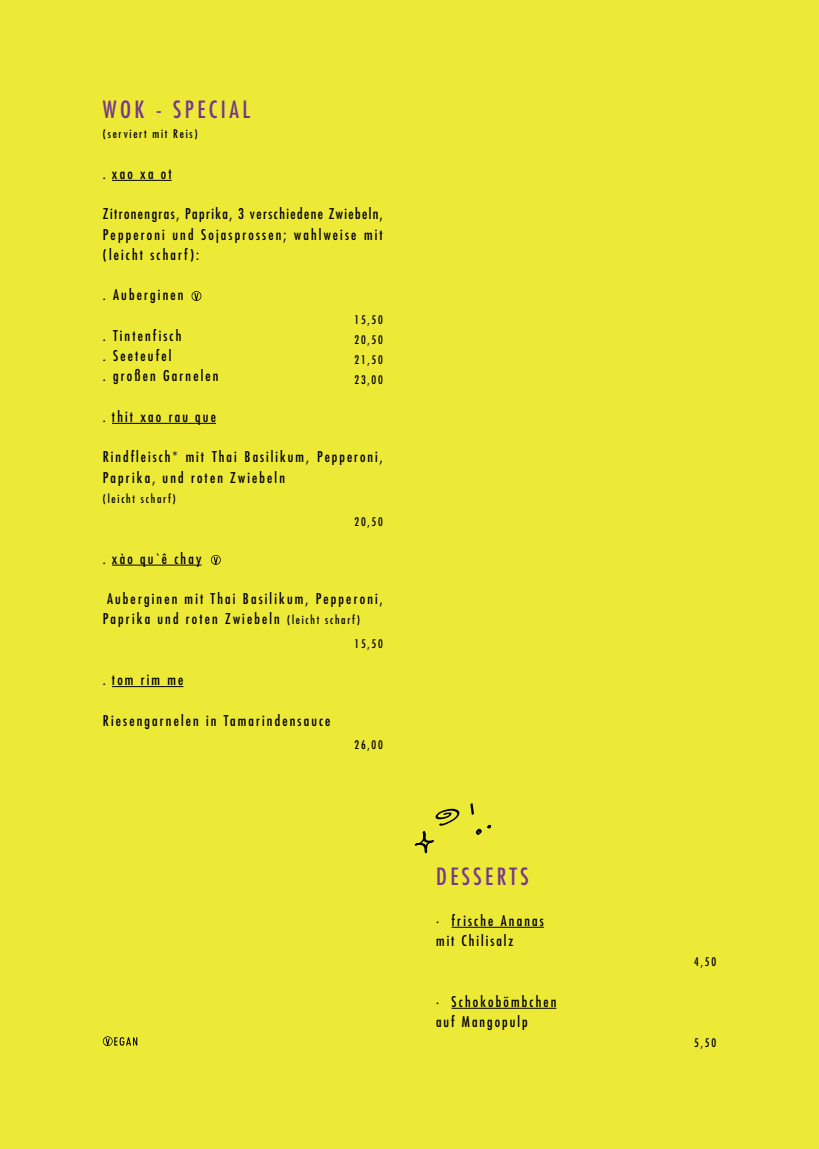
<style>
.page{position:relative;width:819px;height:1149px;background:#fff}
.page>*{position:absolute;margin:0;border:0;box-sizing:border-box;transform-origin:0 0}
.t1{font:condensed 23.12px "Futura LT";letter-spacing:.15em;color:#74388b}
.t2{font:condensed 14.5px/20.2px "Futura LT";letter-spacing:.15em;color:#000}
.t3{font:condensed 11.5px "Futura LT";letter-spacing:.15em;color:#000}
.s1{font-size:11.5px}
</style>
<div class="page">
<div style="left:0;top:0;width:819px;height:1148px;background:#ede937"></div>
<hr style="left:112px;top:180px;width:60px;height:1px;background:#000">
<hr style="left:112px;top:423px;width:104px;height:1px;background:#000">
<hr style="left:112px;top:564px;width:89px;height:1px;background:#000">
<hr style="left:112px;top:686px;width:71px;height:1px;background:#000">
<hr style="left:451px;top:926px;width:93px;height:1px;background:#000">
<hr style="left:451px;top:1007px;width:105px;height:1px;background:#000">
<svg style="left:191px;top:291px;width:10px;height:10px"></svg>
<svg style="left:103px;top:1036px;width:34px;height:9px"></svg>
<svg style="left:211px;top:555px;width:10px;height:9px"></svg>
<svg style="left:414px;top:808px;width:46px;height:45px"></svg>
<svg style="left:475px;top:825px;width:16px;height:9px"></svg>
<svg style="left:470px;top:803px;width:4px;height:12px"></svg>
<h1 class="t1" style="left:103px;top:96px;width:149px">WOK - SPECIAL</h1>
<p class="t3" style="left:103px;top:127px;width:96px">(serviert mit Reis)</p>
<p class="t2" style="left:103px;top:163px;width:70px">· xao xa ot</p>
<p class="t2" style="left:103px;top:204px;width:281px;text-align:justify">Zitronengras, Paprika, 3 verschiedene Zwiebeln, Pepperoni und Sojasprossen; wahlweise mit (leicht scharf):</p>
<p class="t2" style="left:103px;top:285px;width:82px">· Auberginen</p>
<p class="t3" style="left:354px;top:312px;width:30px">15,50</p>
<p class="t2" style="left:103px;top:325px;width:80px">· Tintenfisch</p>
<p class="t3" style="left:354px;top:332px;width:30px">20,50</p>
<p class="t2" style="left:103px;top:345px;width:70px">· Seeteufel</p>
<p class="t3" style="left:354px;top:353px;width:30px">21,50</p>
<p class="t2" style="left:103px;top:366px;width:117px">· großen Garnelen</p>
<p class="t3" style="left:354px;top:373px;width:30px">23,00</p>
<p class="t2" style="left:103px;top:406px;width:115px">· thit xao rau que</p>
<p class="t2" style="left:103px;top:446px;width:281px">Rindfleisch* mit Thai Basilikum, Pepperoni,<br>Paprika, und roten Zwiebeln</p>
<p class="t3" style="left:103px;top:491px;width:74px">(leicht scharf)</p>
<p class="t3" style="left:354px;top:514px;width:30px">20,50</p>
<p class="t2" style="left:103px;top:548px;width:100px">· xào qu`ê chay</p>
<p class="t2" style="left:103px;top:588px;width:281px">Auberginen mit Thai Basilikum, Pepperoni,<br>Paprika und roten Zwiebeln <span class="s1">(leicht scharf)</span></p>
<p class="t3" style="left:354px;top:636px;width:30px">15,50</p>
<p class="t2" style="left:103px;top:669px;width:82px">· tom rim me</p>
<p class="t2" style="left:103px;top:709px;width:229px">Riesengarnelen in Tamarindensauce</p>
<p class="t3" style="left:354px;top:737px;width:30px">26,00</p>
<h1 class="t1" style="left:436px;top:862px;width:94px">DESSERTS</h1>
<p class="t2" style="left:436px;top:909px;width:109px">· frische Ananas mit Chilisalz</p>
<p class="t2" style="left:436px;top:990px;width:122px">· Schokobömbchen auf Mangopulp</p>
<p class="t3" style="left:694px;top:954px;width:23px">4,50</p>
<p class="t3" style="left:694px;top:1035px;width:23px">5,50</p>
</div>
